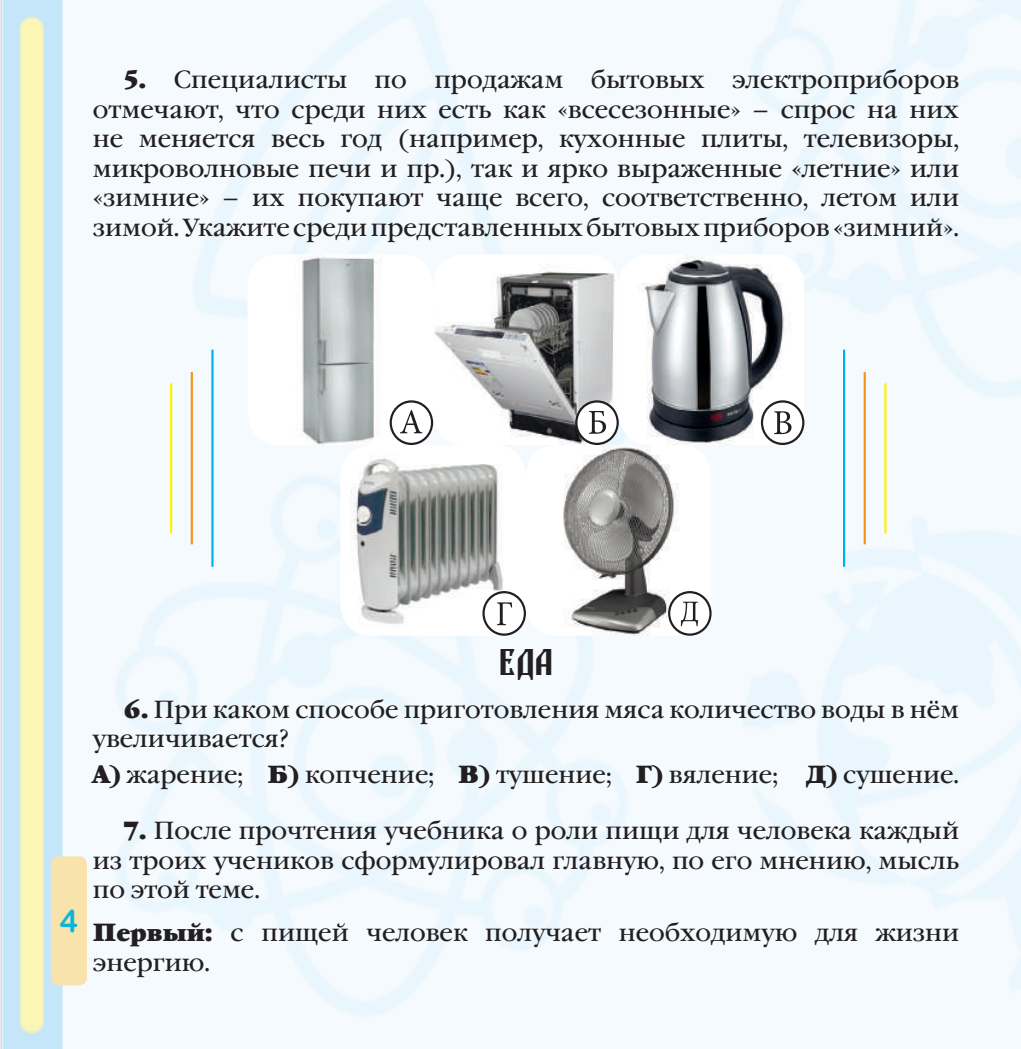
<style>
.page{position:relative;width:1021px;height:1049px;background:#fff}
.page>*{position:absolute;margin:0;border:0;box-sizing:border-box;transform-origin:0 0}
.t1{font:31.5px "BLAGOVEST";color:#231f20}
.t2{font:31.5px "Arial Rounded MT Bold";color:#0db5d9}
.t3{font:24.75px/29.5px "Garamond Book C";color:#231f20;text-align:justify}
.s1{font-weight:700}
</style>
<div class="page">
<img style="left:0;top:0;width:1020px;height:1049px">
<img style="left:340px;top:445px;width:371px;height:191px">
<img style="left:247px;top:254px;width:557px;height:191px">
<svg style="left:391px;top:401px;width:41px;height:43px"></svg>
<div style="left:389px;top:400px;width:44px;height:45px;border:2px solid #231f20;border-radius:50%"></div>
<svg style="left:400px;top:410px;width:22px;height:23px"></svg>
<div style="left:576px;top:401px;width:41px;height:43px;background:#fff;border-radius:50%"></div>
<div style="left:575px;top:400px;width:43px;height:45px;border:2px solid #231f20;border-radius:50%"></div>
<svg style="left:589px;top:411px;width:17px;height:23px"></svg>
<svg style="left:762px;top:401px;width:41px;height:43px"></svg>
<div style="left:761px;top:400px;width:43px;height:45px;border:2px solid #231f20;border-radius:50%"></div>
<svg style="left:774px;top:411px;width:17px;height:23px"></svg>
<svg style="left:483px;top:592px;width:42px;height:43px"></svg>
<div style="left:482px;top:591px;width:44px;height:45px;border:2px solid #231f20;border-radius:50%"></div>
<svg style="left:497px;top:602px;width:15px;height:23px"></svg>
<svg style="left:669px;top:592px;width:41px;height:43px"></svg>
<div style="left:668px;top:591px;width:43px;height:45px;border:2px solid #231f20;border-radius:50%"></div>
<svg style="left:681px;top:602px;width:17px;height:24px"></svg>
<div style="left:51px;top:856px;width:36px;height:129px;background:#f7e3ab;border-radius:8px"></div>
<hr style="left:843px;top:350px;width:2px;height:217px;background:#00aeef">
<hr style="left:863px;top:372px;width:2px;height:172px;background:#f7931d">
<hr style="left:884px;top:383px;width:2px;height:150px;background:#fff101">
<hr style="left:211px;top:350px;width:2px;height:217px;background:#00aeef">
<hr style="left:191px;top:372px;width:2px;height:172px;background:#f7931d">
<hr style="left:170px;top:383px;width:2px;height:150px;background:#fff101">
<p class="t3" style="left:93px;top:66px;width:867px;text-indent:31px"><span class="s1">5.</span> Специалисты по продажам бытовых электроприборов отмечают, что среди них есть как «всесезонные» – спрос на них не меняется весь год (например, кухонные плиты, телевизоры, микроволновые печи и пр.), так и ярко выраженные «летние» или «зимние» – их покупают чаще всего, соответственно, летом или зимой. Укажите среди представленных бытовых приборов «зимний».</p>
<p class="t2" style="left:60px;top:902px;width:20px">4</p>
<p class="t1" style="left:498px;top:640px;width:56px">еДа</p>
<p class="t3" style="left:93px;top:695px;width:867px;text-indent:31px"><span class="s1">6.</span> При каком способе приготовления мяса количество воды в нём увеличивается?</p>
<p class="t3" style="left:93px;top:761px;width:867px"><span class="s1">А)</span> жарение; <span class="s1">Б)</span> копчение; <span class="s1">В)</span> тушение; <span class="s1">Г)</span> вяление; <span class="s1">Д)</span> сушение.</p>
<p class="t3" style="left:93px;top:817px;width:867px;text-indent:31px"><span class="s1">7.</span> После прочтения учебника о роли пищи для человека каждый из троих учеников сформулировал главную, по его мнению, мысль по этой теме.</p>
<p class="t3" style="left:93px;top:919px;width:867px"><span class="s1">Первый:</span> с пищей человек получает необходимую для жизни энергию.</p>
</div>
